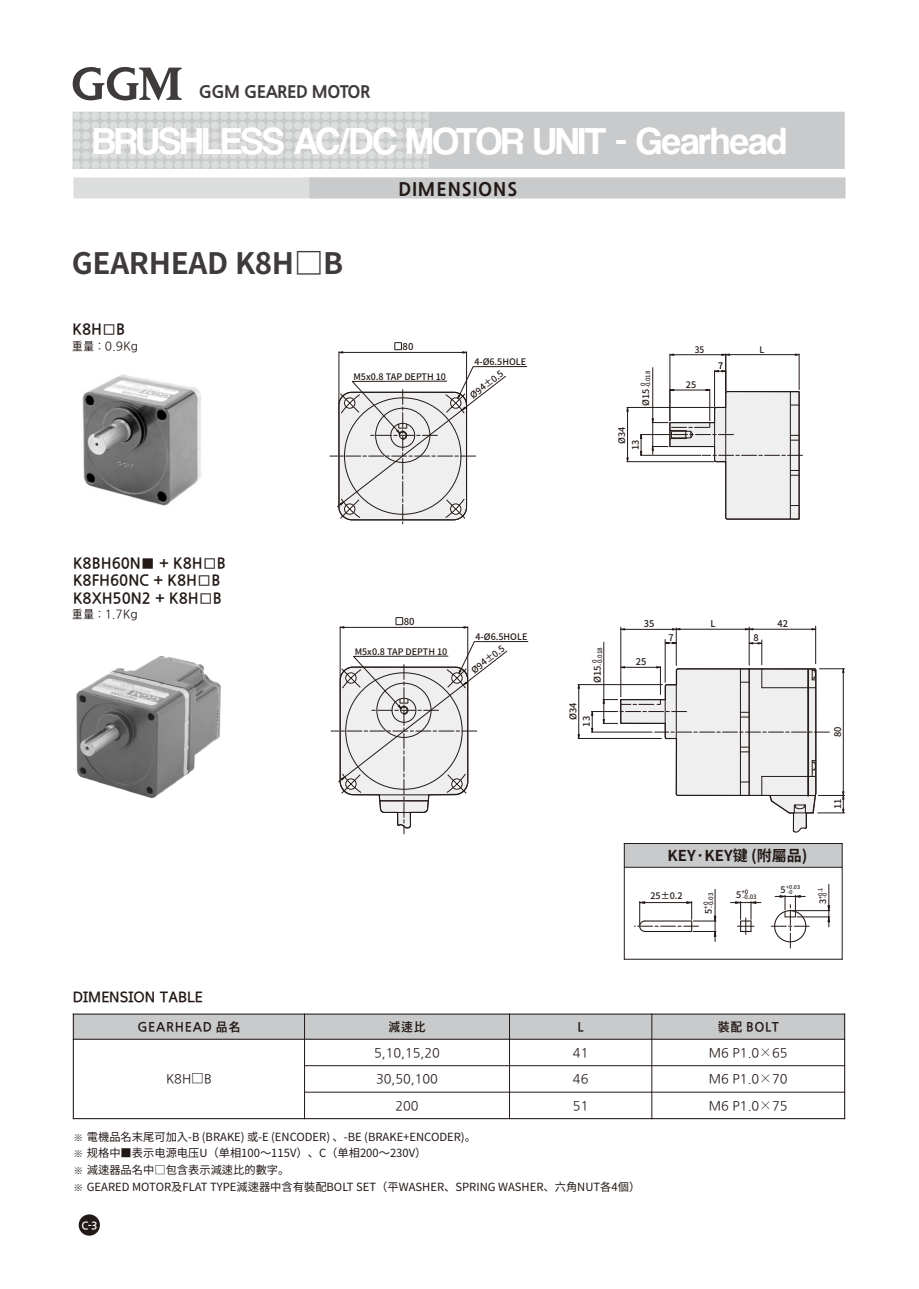
<style>
.page{position:relative;width:919px;height:1289px;background:#fff}
.page>*{position:absolute;margin:0;border:0;box-sizing:border-box;transform-origin:0 0}
.t1{font:39px "Coolvetica Rg";letter-spacing:-.01em;color:#fff}
.t2{font:700 29.55px "Noto Sans CJ Kkr";letter-spacing:-.01em;color:#3f3b3a}
.t3{font:800 18px "Nanum Gothic";letter-spacing:.055em;color:#231916}
.t4{font:800 16.5px "Nanum Gothic";letter-spacing:-.03em;color:#3f3b3a}
.t5{font:700 15px/17.2px "Nanum Gothic";color:#231916}
.t6{font:15px "Bareun Dotum 2";color:#231916}
.t7{font:700 15px "Noto Sans CJ Kkr";color:#231916}
.t8{font:12.75px "Nanum Gothic";color:#231916}
.t9{font:700 12.75px "Nanum Gothic";letter-spacing:.055em;color:#231916}
.t10{font:12px "Nanum Gothic";color:#231916}
.t11{font:11.25px/16.6px "Noto Sans CJ Kkr";color:#231916}
.t12{font:700 10.5px "Nanum Gothic";color:#fff}
.t13{font:500 9.45px "Noto Sans CJ Kkr";color:#231916}
.t14{font:500 9.3px "Noto Sans CJ Kkr";color:#231916}
.t15{font:500 9px "Noto Sans CJ Kkr";color:#231916}
.t16{font:500 9px "Noto Sans CJ Kkr";color:#231916;scale:.93 1}
.t17{font:500 9px "Noto Sans CJ Kkr";color:#000}
.t18{font:500 6.15px/4.9px "Noto Sans CJ Kkr";color:#231916}
.t19{font:500 6px/4.8px "Noto Sans CJ Kkr";color:#231916}
.t20{font:500 5.7px/4.7px "Noto Sans CJ Kkr";color:#231916;text-align:center}
.t21{font:500 5.4px/4.3px "Noto Sans CJ Kkr";color:#231916;text-align:center}
.s1{font-family:"Adobe Gothic Std"}
.s2{font-style:inherit}
.s3{font-size:9px}
.s4{font-family:"Adobe Gothic Std";font-weight:700}
.s5{font-family:"Adobe Fangsong Std"}
.s6{font-family:"Nanum Gothic"}
</style>
<div class="page">
<svg style="left:72px;top:67px;width:110px;height:34px"></svg>
<svg style="left:73px;top:112px;width:771px;height:57px;background:#cecfcf"></svg>
<img style="left:76px;top:656px;width:145px;height:143px">
<svg style="left:73px;top:177px;width:772px;height:21px;background:#cfd0d1"></svg>
<hr style="left:798px;top:354px;width:1px;height:36px;background:#231916">
<hr style="left:729px;top:354px;width:66px;height:1px;background:#231916">
<svg style="left:794px;top:353px;width:5px;height:3px"></svg>
<hr style="left:725px;top:354px;width:1px;height:37px;background:#231916">
<hr style="left:669px;top:354px;width:1px;height:67px;background:#231916">
<hr style="left:673px;top:354px;width:48px;height:1px;background:#231916">
<svg style="left:721px;top:353px;width:9px;height:3px"></svg>
<hr style="left:652px;top:367px;width:1px;height:51px;background:#231916">
<hr style="left:626px;top:407px;width:88px;height:1px;background:#231916">
<hr style="left:626px;top:461px;width:88px;height:1px;background:#231916">
<hr style="left:627px;top:411px;width:1px;height:46px;background:#231916">
<svg style="left:640px;top:370px;width:162px;height:150px"></svg>
<div style="left:624px;top:843px;width:218px;height:24px;background:#c9cacb"></div>
<hr style="left:623px;top:843px;width:1px;height:116px;background:#231916">
<hr style="left:841px;top:843px;width:1px;height:116px;background:#231916">
<hr style="left:623px;top:958px;width:219px;height:1px;background:#231916">
<hr style="left:623px;top:866px;width:219px;height:1px;background:#231916">
<hr style="left:623px;top:843px;width:219px;height:1px;background:#231916">
<svg style="left:730px;top:901px;width:30px;height:33px"></svg>
<hr style="left:797px;top:916px;width:32px;height:1px;background:#231916">
<hr style="left:791px;top:910px;width:38px;height:1px;background:#231916">
<svg style="left:827px;top:884px;width:3px;height:43px"></svg>
<svg style="left:634px;top:889px;width:82px;height:52px"></svg>
<svg style="left:771px;top:895px;width:38px;height:53px"></svg>
<hr style="left:338px;top:351px;width:1px;height:53px;background:#231916">
<hr style="left:466px;top:351px;width:1px;height:53px;background:#231916">
<hr style="left:343px;top:352px;width:119px;height:1px;background:#231916">
<svg style="left:394px;top:342px;width:8px;height:8px"></svg>
<svg style="left:330px;top:366px;width:197px;height:158px"></svg>
<img style="left:82px;top:374px;width:120px;height:132px">
<div style="left:73px;top:1014px;width:231px;height:25px;background:#c9cacb"></div>
<div style="left:304px;top:1014px;width:205px;height:25px;background:#c9cacb"></div>
<div style="left:509px;top:1014px;width:142px;height:25px;background:#c9cacb"></div>
<div style="left:651px;top:1014px;width:193px;height:25px;background:#c9cacb"></div>
<hr style="left:73px;top:1013px;width:1px;height:106px;background:#231916">
<hr style="left:304px;top:1013px;width:1px;height:106px;background:#231916">
<hr style="left:509px;top:1013px;width:1px;height:106px;background:#231916">
<hr style="left:651px;top:1013px;width:1px;height:106px;background:#231916">
<hr style="left:844px;top:1013px;width:1px;height:106px;background:#231916">
<hr style="left:73px;top:1118px;width:772px;height:1px;background:#231916">
<hr style="left:304px;top:1091px;width:541px;height:1px;background:#231916">
<hr style="left:304px;top:1065px;width:541px;height:1px;background:#231916">
<hr style="left:73px;top:1038px;width:772px;height:1px;background:#231916">
<hr style="left:73px;top:1013px;width:772px;height:1px;background:#231916">
<hr style="left:748px;top:627px;width:1px;height:38px;background:#231916">
<hr style="left:815px;top:626px;width:1px;height:37px;background:#231916">
<hr style="left:752px;top:629px;width:59px;height:1px;background:#231916">
<hr style="left:676px;top:628px;width:1px;height:37px;background:#231916">
<hr style="left:680px;top:629px;width:65px;height:1px;background:#231916">
<svg style="left:744px;top:628px;width:9px;height:2px"></svg>
<hr style="left:620px;top:627px;width:1px;height:70px;background:#231916">
<hr style="left:624px;top:629px;width:48px;height:1px;background:#231916">
<svg style="left:672px;top:628px;width:8px;height:2px"></svg>
<hr style="left:665px;top:639px;width:1px;height:43px;background:#231916">
<hr style="left:578px;top:684px;width:84px;height:1px;background:#231916">
<hr style="left:578px;top:738px;width:83px;height:1px;background:#231916">
<hr style="left:578px;top:688px;width:1px;height:46px;background:#231916">
<svg style="left:577px;top:730px;width:2px;height:9px"></svg>
<svg style="left:591px;top:640px;width:253px;height:193px"></svg>
<hr style="left:340px;top:626px;width:1px;height:52px;background:#231916">
<hr style="left:467px;top:626px;width:1px;height:52px;background:#231916">
<hr style="left:344px;top:627px;width:119px;height:1px;background:#231916">
<svg style="left:395px;top:617px;width:8px;height:8px"></svg>
<svg style="left:331px;top:641px;width:197px;height:192px"></svg>
<div style="left:79px;top:1214px;width:21px;height:21px;background:#231916;border-radius:50%"></div>
<h3 class="t4" style="left:199px;top:84px;width:173px">GGM GEARED MOTOR</h3>
<h1 class="t1" style="left:93px;top:124px;width:695px">BRUSHLESS AC/DC MOTOR UNIT - Gearhead</h1>
<h3 class="t3" style="left:398px;top:180px;width:120px">DIMENSIONS</h3>
<h2 class="t2" style="left:72px;top:247px;width:273px">GEARHEAD K8H<span class="s1">□</span>B</h2>
<h3 class="t5" style="left:72px;top:321px;width:54px">K8H□B</h3>
<p class="t10" style="left:72px;top:340px;width:68px">重量 : 0.9Kg</p>
<p class="t13" style="left:402px;top:341px;width:12px">80</p>
<p class="t15" style="left:353px;top:372px;width:94px">M5x0.8 TAP DEPTH 10</p>
<p class="t15" style="left:474px;top:357px;width:53px">4-Ø6.5HOLE</p>
<p class="t15" style="left:468px;top:392px;width:40px;rotate:-37deg">Ø94±0.5</p>
<p class="t19" style="left:645px;top:388px;width:19px;rotate:-90deg">-0.018</p>
<p class="t15" style="left:641px;top:406px;width:24px;rotate:-90deg">Ø15 <sup>0</sup></p>
<p class="t15" style="left:617px;top:444px;width:19px;rotate:-90deg">Ø34</p>
<p class="t15" style="left:631px;top:450px;width:12px;rotate:-90deg">13</p>
<p class="t16" style="left:694px;top:345px;width:12px">35</p>
<p class="t15" style="left:685px;top:380px;width:12px">25</p>
<p class="t17" style="left:718px;top:361px;width:7px">7</p>
<p class="t15" style="left:759px;top:345px;width:7px">L</p>
<h3 class="t5" style="left:73px;top:555px;width:154px">K8BH60N■ + K8H□B<br>K8FH60NC + K8H□B<br>K8XH50N2 + K8H□B</h3>
<p class="t10" style="left:72px;top:608px;width:68px">重量 : 1.7Kg</p>
<h3 class="t6" style="left:73px;top:990px;width:131px">DIMENSION TABLE</h3>
<p class="t13" style="left:404px;top:616px;width:12px">80</p>
<p class="t15" style="left:354px;top:646px;width:94px">M5x0.8 TAP DEPTH 10</p>
<p class="t15" style="left:475px;top:632px;width:53px">4-Ø6.5HOLE</p>
<p class="t15" style="left:469px;top:667px;width:40px;rotate:-37deg">Ø94±0.5</p>
<p class="t18" style="left:591px;top:665px;width:20px;line-height:5.4px;text-indent:2px;rotate:-90deg">0 -0.018</p>
<p class="t14" style="left:592px;top:682px;width:19px;rotate:-90deg">Ø15</p>
<p class="t14" style="left:568px;top:720px;width:19px;rotate:-90deg">Ø34</p>
<p class="t14" style="left:581px;top:726px;width:12px;rotate:-90deg">13</p>
<p class="t14" style="left:643px;top:619px;width:12px">35</p>
<p class="t14" style="left:710px;top:619px;width:7px">L</p>
<p class="t14" style="left:777px;top:619px;width:12px">42</p>
<p class="t14" style="left:635px;top:657px;width:12px">25</p>
<p class="t14" style="left:668px;top:632px;width:7px">7</p>
<p class="t14" style="left:753px;top:633px;width:7px">8</p>
<p class="t14" style="left:832px;top:737px;width:12px;rotate:-90deg">80</p>
<p class="t14" style="left:832px;top:809px;width:12px;rotate:-90deg">11</p>
<h3 class="t7" style="left:667px;top:847px;width:142px">KEY·KEY<span class="s2">键</span> (附屬品)</h3>
<p class="t21" style="left:780px;top:885px;width:21px"><span class="s3">5</span>+0.03 -0</p>
<p class="t15" style="left:736px;top:890px;width:7px">5</p>
<p class="t19" style="left:741px;top:889px;width:17px">+0 -0.03</p>
<p class="t15" style="left:650px;top:891px;width:34px">25±0.2</p>
<p class="t20" style="left:817px;top:904px;width:18px;rotate:-90deg"><span class="s3">3</span>+0.1 -0</p>
<p class="t18" style="left:703px;top:907px;width:16px;text-indent:-7px;rotate:-90deg"><span class="s3">5</span>+0 -0.03</p>
<p class="t9" style="left:137px;top:1020px;width:105px">GEARHEAD 品名</p>
<p class="t9" style="left:388px;top:1020px;width:39px">減速比</p>
<p class="t9" style="left:577px;top:1020px;width:8px">L</p>
<p class="t9" style="left:717px;top:1020px;width:62px">裝配 BOLT</p>
<p class="t8" style="left:166px;top:1073px;width:47px">K8H<span class="s4">□</span>B</p>
<p class="t8" style="left:374px;top:1046px;width:67px">5,10,15,20</p>
<p class="t8" style="left:573px;top:1046px;width:17px">41</p>
<p class="t8" style="left:709px;top:1046px;width:80px">M6 P1.0<span class="s5">×</span>65</p>
<p class="t8" style="left:376px;top:1073px;width:63px">30,50,100</p>
<p class="t8" style="left:573px;top:1073px;width:17px">46</p>
<p class="t8" style="left:709px;top:1073px;width:80px">M6 P1.0<span class="s5">×</span>70</p>
<p class="t8" style="left:395px;top:1099px;width:25px">200</p>
<p class="t8" style="left:573px;top:1099px;width:17px">51</p>
<p class="t8" style="left:709px;top:1099px;width:80px">M6 P1.0<span class="s5">×</span>75</p>
<p class="t11" style="left:73px;top:1128px;width:404px"><span class="s6">※</span> 電機品名末尾可加入-B (BRAKE) 或-E (ENCODER) 、-BE (BRAKE+ENCODER)。<span class="s6">※</span> 规格中■表示电源电压U（单相100〜115V）、C（单相200〜230V）<br><span class="s6">※</span> 減速器品名中□包含表示減速比的數字。</p>
<p class="t11" style="left:73px;top:1178px;width:568px"><span class="s6">※</span> GEARED MOTOR及FLAT TYPE減速器中含有裝配BOLT SET（平WASHER、SPRING WASHER、六角NUT各4個）</p>
<p class="t12" style="left:81px;top:1220px;width:18px">C-3</p>
</div>
